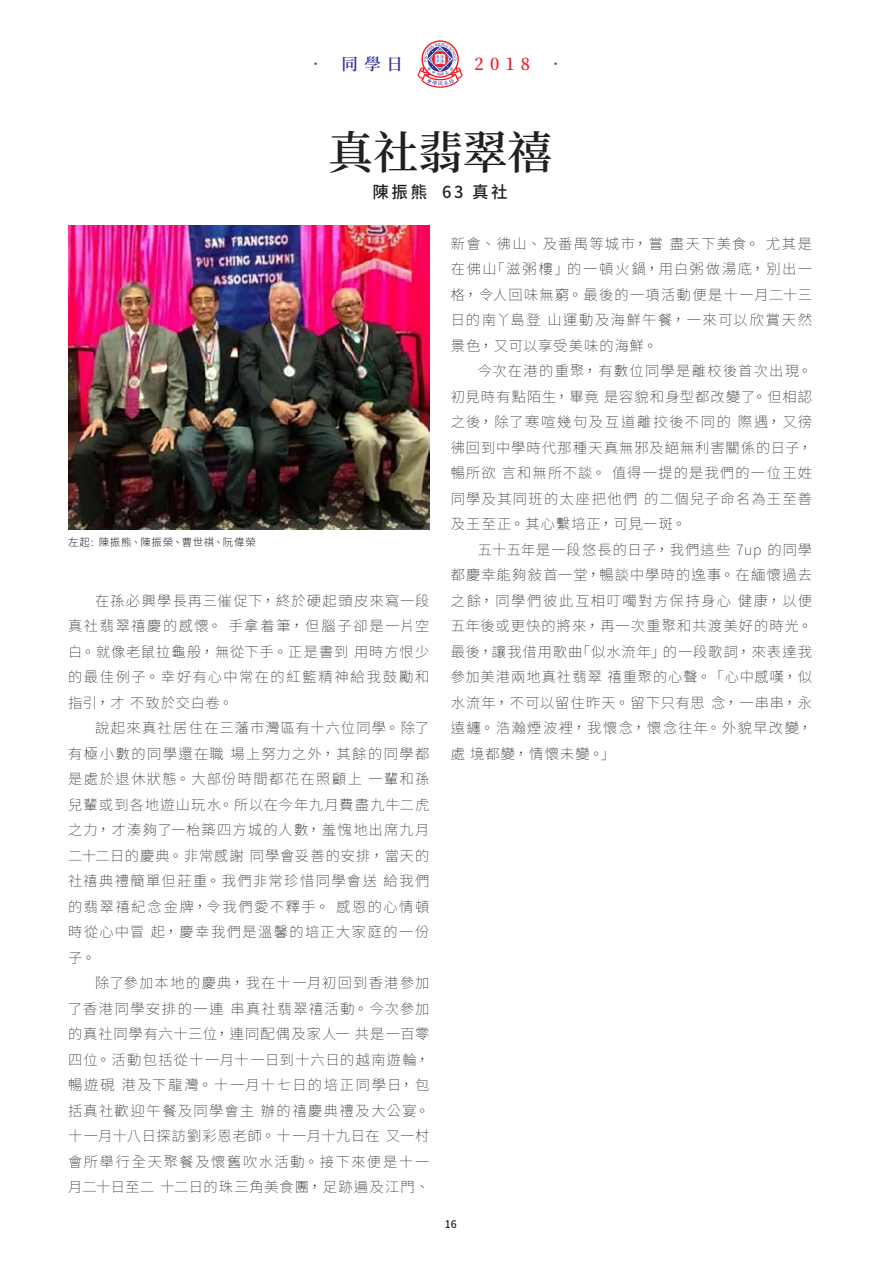
<style>
.page{position:relative;width:893px;height:1263px;background:#fff}
.page>*{position:absolute;margin:0;border:0;box-sizing:border-box;transform-origin:0 0}
.大題{font:600 45px "Source Han Serif TC";letter-spacing:-.01em;color:#231f20}
.Author{font:500 16.5px "Source Han Sans TW";letter-spacing:.155em;color:#231f20}
.t1{font:600 16.5px "Source Han Serif TC";color:#ee1d23}
.t2{font:600 16.5px "Source Han Serif TC";color:#2e3092}
.內文__首2次0{font:200 14.25px/25.5px "Source Han Sans TW";letter-spacing:.095em;color:#231f20;text-align:justify}
.t3{font:300 10.5px "Source Han Sans TW";letter-spacing:.075em;color:#231f20}
.t4{font:500 10.5px "Source Han Sans TW";color:#231f20}
.s1{color:#2e3092}
</style>
<div class="page">
<svg style="left:418px;top:40px;width:45px;height:48px"></svg>
<img style="left:68px;top:225px;width:361px;height:304px">
<p class="t2" style="left:308px;top:55px;width:97px">• 同學日</p>
<p class="t1" style="left:474px;top:55px;width:91px">2018 <span class="s1">•</span></p>
<p class="大題" style="left:328px;top:127px;width:225px">真社翡翠禧</p>
<p class="Author" style="left:373px;top:182px;width:136px">陳振熊 63 真社</p>
<p class="t3" style="left:68px;top:537px;width:189px">左起: 陳振熊、陳振榮、曹世祺、阮偉榮</p>
<p class="內文__首2次0" style="left:68px;top:588px;width:363px;text-indent:27px">在孫必興學長再三催促下，終於硬起頭皮來寫一段真社翡翠禧慶的感懷。手拿着筆，但腦子卻是一片空白。就像老鼠拉龜般，無從下手。正是書到用時方恨少的最佳例子。幸好有心中常在的紅籃精神給我鼓勵和指引，才不致於交白卷。</p>
<p class="內文__首2次0" style="left:68px;top:716px;width:363px;text-indent:27px">說起來真社居住在三藩市灣區有十六位同學。除了有極小數的同學還在職場上努力之外，其餘的同學都是處於退休狀態。大部份時間都花在照顧上一輩和孫兒輩或到各地遊山玩水。所以在今年九月費盡九牛二虎之力，才湊夠了一枱築四方城的人數，羞愧地出席九月二十二日的慶典。非常感謝同學會妥善的安排，當天的社禧典禮簡單但莊重。我們非常珍惜同學會送給我們的翡翠禧紀念金牌，令我們愛不釋手。感恩的心情頓時從心中冒起，慶幸我們是溫馨的培正大家庭的一份子。</p>
<p class="內文__首2次0" style="left:68px;top:971px;width:363px;text-indent:27px">除了參加本地的慶典，我在十一月初回到香港參加了香港同學安排的一連串真社翡翠禧活動。今次參加的真社同學有六十三位，連同配偶及家人一共是一百零四位。活動包括從十一月十一日到十六日的越南遊輪，暢遊硯港及下龍灣。十一月十七日的培正同學日，包括真社歡迎午餐及同學會主辦的禧慶典禮及大公宴。十一月十八日探訪劉彩恩老師。十一月十九日在又一村會所舉行全天聚餐及懷舊吹水活動。接下來便是十一月二十日至二十二日的珠三角美食團，足跡遍及江門、</p>
<p class="內文__首2次0" style="left:451px;top:231px;width:363px">新會、彿山、及番禺等城市，嘗盡天下美食。尤其是在佛山「滋粥樓」的一頓火鍋，用白粥做湯底，別出一格，令人回味無窮。最後的一項活動便是十一月二十三日的南丫島登山運動及海鮮午餐，一來可以欣賞天然景色，又可以享受美味的海鮮。</p>
<p class="內文__首2次0" style="left:451px;top:359px;width:363px;text-indent:27px">今次在港的重聚，有數位同學是離校後首次出現。初見時有點陌生，畢竟是容貌和身型都改變了。但相認之後，除了寒喧幾句及互道離挍後不同的際遇，又徬彿回到中學時代那種天真無邪及絕無利害關係的日子，暢所欲言和無所不談。值得一提的是我們的一位王姓同學及其同班的太座把他們的二個兒子命名為王至善及王至正。其心繫培正，可見一斑。</p>
<p class="內文__首2次0" style="left:451px;top:537px;width:363px;text-indent:27px">五十五年是一段悠長的日子，我們這些 7up 的同學都慶幸能夠敍首一堂，暢談中學時的逸事。在緬懷過去之餘，同學們彼此互相叮噣對方保持身心健康，以便五年後或更快的將來，再一次重聚和共渡美好的時光。最後，讓我借用歌曲「似水流年」的一段歌詞，來表達我參加美港兩地真社翡翠禧重聚的心聲。「心中感嘆，似水流年，不可以留住昨天。留下只有思念，一串串，永遠纏。浩瀚煙波裡，我懷念，懷念往年。外貌早改變，處境都變，情懷未變。」</p>
<p class="t4" style="left:445px;top:1218px;width:13px">16</p>
</div>
